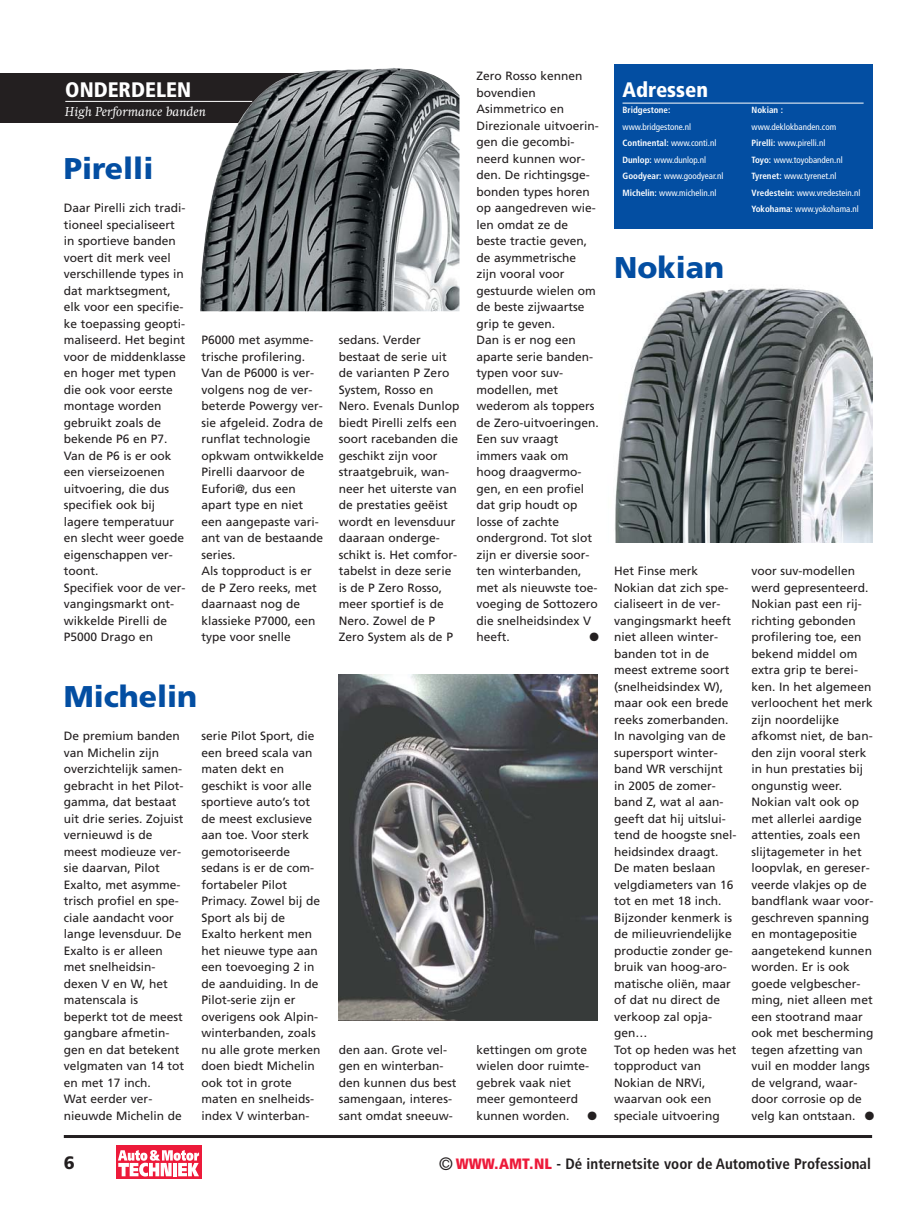
<style>
.page{position:relative;width:914px;height:1212px;background:#fff}
.page>*{position:absolute;margin:0;border:0;box-sizing:border-box;transform-origin:0 0}
.t1{font:900 30px "Frutiger";color:#034ea2}
.t2{font:900 condensed 21px "Frutiger";color:#fff}
.t3{font:900 18px "Frutiger";color:#231f20}
.t4{font:700 condensed 15px "Frutiger";color:#231f20}
.t5{font:italic 13.5px "Swift";color:#fff}
.t6{font:12px/16.5px "Frutiger";color:#231f20}
.t7{font:12px "Zapf Dingbats";color:#231f20}
.t8{font:condensed 9px/16.5px "Frutiger";color:#fff}
.t9{font:700 condensed 9px "Frutiger";color:#fff}
.s1{font-weight:700}
.s2{font-weight:400;font-size:18px}
.s3{font-weight:900;color:#ed1a3a}
</style>
<div class="page">
<div style="left:614px;top:64px;width:258px;height:165px;background:#034ea2"></div>
<img style="left:615px;top:288px;width:257px;height:254px">
<hr style="left:64px;top:1135px;width:808px;height:3px;background:#231f20">
<div style="left:0;top:73px;width:390px;height:49px;background:#231f20"></div>
<hr style="left:65px;top:101px;width:187px;height:1px;background:#fff">
<img style="left:339px;top:674px;width:258px;height:347px">
<img style="left:200px;top:68px;width:259px;height:243px">
<hr style="left:622px;top:103px;width:241px;height:1px;background:#fff">
<div style="left:116px;top:1146px;width:85px;height:33px;background:#ed1a3a"></div>
<svg style="left:118px;top:1150px;width:81px;height:27px"></svg>
<h2 class="t2" style="left:65px;top:81px;width:127px">ONDERDELEN</h2>
<p class="t5" style="left:65px;top:107px;width:142px">High Performance banden</p>
<h1 class="t1" style="left:64px;top:157px;width:91px">Pirelli</h1>
<p class="t6" style="left:64px;top:201px;width:124px">Daar Pirelli zich tradi&shy;tioneel specialiseert in sportieve banden voert dit merk veel verschillende types in dat marktsegment, elk voor een specifie&shy;ke toepassing geopti&shy;maliseerd. Het begint voor de middenklasse en hoger met typen die ook voor eerste montage worden gebruikt zoals de bekende P6 en P7.<br>Van de P6 is er ook een vierseizoenen uitvoering, die dus specifiek ook bij lagere temperatuur en slecht weer goede eigenschappen ver&shy;toont.<br>Specifiek voor de ver&shy;vangingsmarkt ont&shy;wikkelde Pirelli de<br>P5000 Drago en</p>
<p class="t6" style="left:201px;top:333px;width:124px">P6000 met asymme&shy;trische profilering.<br>Van de P6000 is ver&shy;volgens nog de ver&shy;beterde Powergy ver&shy;sie afgeleid. Zodra de runflat technologie opkwam ontwikkelde<br>Pirelli daarvoor de<br>Eufori@, dus een apart type en niet een aangepaste vari&shy;ant van de bestaande series.<br>Als topproduct is er de P Zero reeks, met daarnaast nog de klassieke P7000, een type voor snelle</p>
<p class="t6" style="left:339px;top:333px;width:122px">sedans. Verder bestaat de serie uit de varianten P Zero<br>System, Rosso en<br>Nero. Evenals Dunlop biedt Pirelli zelfs een soort racebanden die geschikt zijn voor straatgebruik, wan&shy;neer het uiterste van de prestaties geëist wordt en levensduur daaraan onderge&shy;schikt is. Het comfor&shy;tabelst in deze serie is de P Zero Rosso, meer sportief is de<br>Nero. Zowel de P<br>Zero System als de P</p>
<h1 class="t1" style="left:64px;top:685px;width:135px">Michelin</h1>
<p class="t6" style="left:64px;top:729px;width:122px">De premium banden van Michelin zijn overzichtelijk samen&shy;gebracht in het Pilot&shy;gamma, dat bestaat uit drie series. Zojuist vernieuwd is de meest modieuze ver&shy;sie daarvan, Pilot<br>Exalto, met asymme&shy;trisch profiel en spe&shy;ciale aandacht voor lange levensduur. De<br>Exalto is er alleen met snelheidsin&shy;dexen V en W, het matenscala is beperkt tot de meest gangbare afmetin&shy;gen en dat betekent velgmaten van 14 tot en met 17 inch.<br>Wat eerder ver&shy;nieuwde Michelin de</p>
<p class="t6" style="left:201px;top:729px;width:121px">serie Pilot Sport, die een breed scala van maten dekt en geschikt is voor alle sportieve auto’s tot de meest exclusieve aan toe. Voor sterk gemotoriseerde sedans is er de com&shy;fortabeler Pilot<br>Primacy. Zowel bij de<br>Sport als bij de<br>Exalto herkent men het nieuwe type aan een toevoeging 2 in de aanduiding. In de<br>Pilot-serie zijn er overigens ook Alpin&shy;winterbanden, zoals nu alle grote merken doen biedt Michelin ook tot in grote maten en snelheids&shy;index V winterban-</p>
<p class="t6" style="left:339px;top:1042px;width:119px">den aan. Grote vel&shy;gen en winterban&shy;den kunnen dus best samengaan, interes&shy;sant omdat sneeuw-</p>
<p class="t6" style="left:476px;top:69px;width:124px">Zero Rosso kennen bovendien<br>Asimmetrico en<br>Direzionale uitvoerin&shy;gen die gecombi&shy;neerd kunnen wor&shy;den. De richtingsge&shy;bonden types horen op aangedreven wie&shy;len omdat ze de beste tractie geven, de asymmetrische zijn vooral voor gestuurde wielen om de beste zijwaartse grip te geven.<br>Dan is er nog een aparte serie banden&shy;typen voor suv&shy;modellen, met wederom als toppers de Zero-uitvoeringen.<br>Een suv vraagt immers vaak om hoog draagvermo&shy;gen, en een profiel dat grip houdt op losse of zachte ondergrond. Tot slot zijn er diversie soor&shy;ten winterbanden, met als nieuwste toe&shy;voeging de Sottozero die snelheidsindex V heeft.</p>
<p class="t7" style="left:589px;top:631px;width:11px">●</p>
<p class="t6" style="left:476px;top:1042px;width:114px">kettingen om grote wielen door ruimte&shy;gebrek vaak niet meer gemonteerd kunnen worden.</p>
<p class="t7" style="left:587px;top:1110px;width:11px">●</p>
<h2 class="t2" style="left:622px;top:81px;width:87px">Adressen</h2>
<p class="t9" style="left:622px;top:107px;width:49px">Bridgestone:</p>
<p class="t8" style="left:622px;top:119px;width:102px">www.bridgestone.nl<br><span class="s1">Continental:</span> www.conti.nl<br><span class="s1">Dunlop:</span> www.dunlop.nl<br><span class="s1">Goodyear:</span> www.goodyear.nl<br><span class="s1">Michelin:</span> www.michelin.nl</p>
<h1 class="t1" style="left:614px;top:256px;width:112px">Nokian</h1>
<p class="t6" style="left:614px;top:564px;width:124px">Het Finse merk<br>Nokian dat zich spe&shy;cialiseert in de ver&shy;vangingsmarkt heeft niet alleen winter&shy;banden tot in de meest extreme soort (snelheidsindex W), maar ook een brede reeks zomerbanden.<br>In navolging van de supersport winter&shy;band WR verschijnt<br>in 2005 de zomer&shy;band Z, wat al aan&shy;geeft dat hij uitslui&shy;tend de hoogste snel&shy;heidsindex draagt.<br>De maten beslaan velgdiameters van 16 tot en met 18 inch.<br>Bijzonder kenmerk is de milieuvriendelijke productie zonder ge&shy;bruik van hoog-aro&shy;matische oliën, maar of dat nu direct de verkoop zal opja&shy;gen…<br>Tot op heden was het topproduct van<br>Nokian de NRVi, waarvan ook een speciale uitvoering</p>
<p class="t9" style="left:751px;top:107px;width:33px">Nokian :</p>
<p class="t8" style="left:751px;top:119px;width:110px">www.deklokbanden.com<br><span class="s1">Pirelli:</span> www.pirelli.nl<br><span class="s1">Toyo:</span> www.toyobanden.nl<br><span class="s1">Tyrenet:</span> www.tyrenet.nl<br><span class="s1">Vredestein:</span> www.vredestein.nl<br><span class="s1">Yokohama:</span> www.yokohama.nl</p>
<p class="t6" style="left:751px;top:564px;width:124px">voor suv-modellen werd gepresenteerd.<br>Nokian past een rij&shy;richting gebonden profilering toe, een bekend middel om extra grip te berei&shy;ken. In het algemeen verloochent het merk zijn noordelijke afkomst niet, de ban&shy;den zijn vooral sterk in hun prestaties bij ongunstig weer.<br>Nokian valt ook op met allerlei aardige attenties, zoals een slijtagemeter in het loopvlak, en gereser&shy;veerde vlakjes op de bandflank waar voor&shy;geschreven spanning en montagepositie aangetekend kunnen worden. Er is ook goede velgbescher&shy;ming, niet alleen met een stootrand maar ook met bescherming tegen afzetting van vuil en modder langs de velgrand, waar&shy;door corrosie op de velg kan ontstaan. ●</p>
<h3 class="t3" style="left:64px;top:1156px;width:13px">6</h3>
<p class="t4" style="left:439px;top:1158px;width:434px"><span class="s2">©</span> <span class="s3">WWW.AMT.NL</span> - Dé internetsite voor de Automotive Professional</p>
</div>
